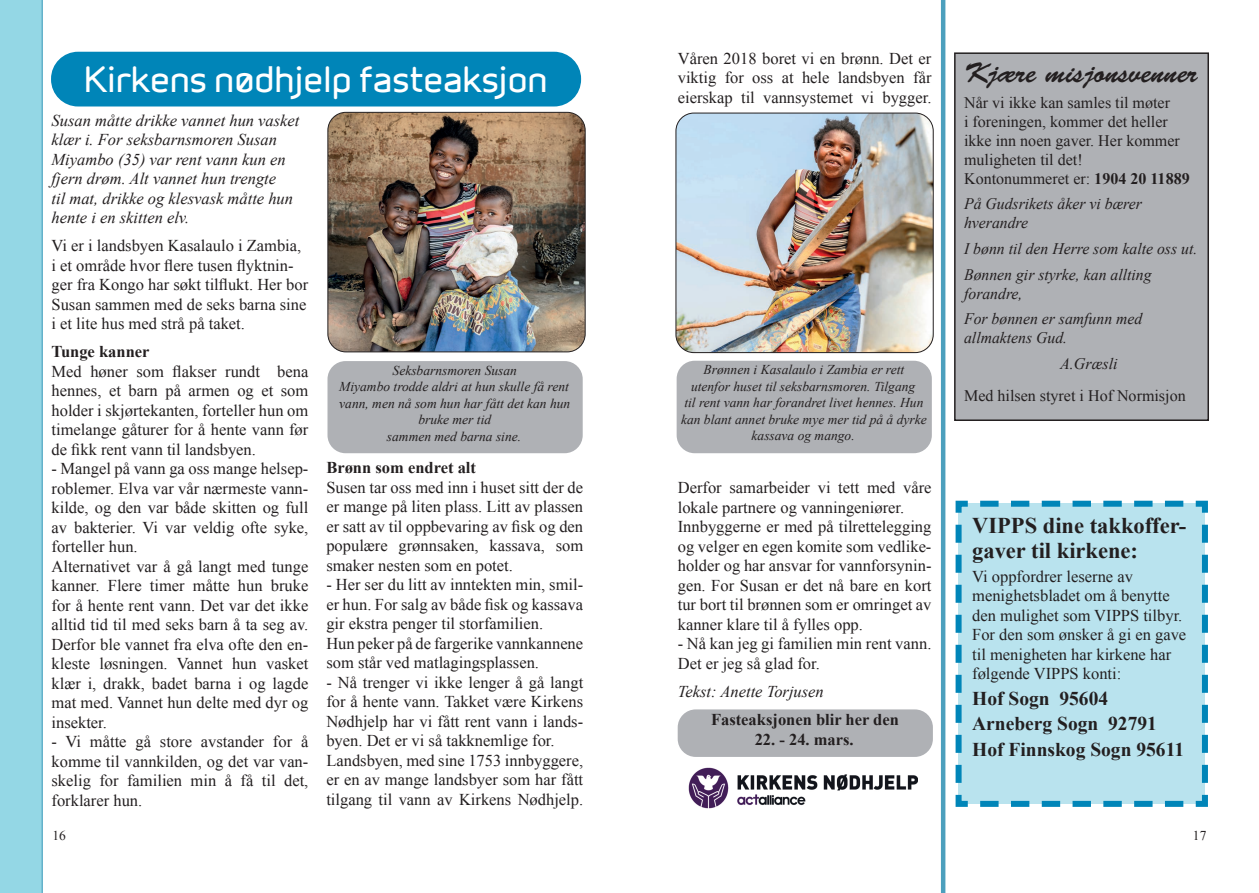
<style>
.page{position:relative;width:1259px;height:893px;background:#fff}
.page>*{position:absolute;margin:0;border:0;box-sizing:border-box;transform-origin:0 0}
.t1{font:33px "Infinity ST Bold";color:#fff}
.t2{font:28.5px "Brush Script Std";color:#231f20}
.t3{font:700 22.5px/25.5px "Times New Roman";color:#231f20}
.t4{font:700 19.5px/25.5px "Times New Roman";color:#231f20}
.t5{font:16.5px/19.5px "Times New Roman";color:#231f20}
.t6{font:italic 16.5px/19.5px "Times New Roman";color:#231f20}
.t7{font:700 16.5px "Times New Roman";color:#231f20}
.t8{font:16.05px/19px "Times New Roman";color:#231f20}
.t9{font:italic 16.05px/25.7px "Times New Roman";color:#231f20}
.t10{font:italic 13.5px/16.5px "Times New Roman";color:#231f20;text-align:center}
.t11{font:13.5px "Times New Roman";color:#231f20}
.s1{font-weight:700}
</style>
<div class="page">
<div style="left:51px;top:52px;width:530px;height:54px;background:#0085b8;border-radius:27px"></div>
<img style="left:329px;top:112px;width:256px;height:240px">
<div style="left:327px;top:112px;width:258px;height:240px;border:1px solid #231f20;border-radius:18px"></div>
<div style="left:327px;top:361px;width:256px;height:92px;background:#afb1b5;border-radius:18px"></div>
<img style="left:677px;top:113px;width:256px;height:240px">
<div style="left:675px;top:113px;width:258px;height:240px;border:1px solid #231f20;border-radius:18px"></div>
<div style="left:676px;top:361px;width:256px;height:92px;background:#afb1b5;border-radius:18px"></div>
<div style="left:677px;top:709px;width:256px;height:48px;background:#afb1b5;border-radius:18px"></div>
<div style="left:0;top:0;width:43px;height:893px;background:#94d7e5"></div>
<div style="left:955px;top:53px;width:253px;height:367px;background:#afb1b5"></div>
<div style="left:954px;top:52px;width:255px;height:369px;border:2px solid #231f20"></div>
<hr style="left:941px;top:0;width:4px;height:893px;background:#4c9fbd">
<img style="left:689px;top:767px;width:229px;height:41px">
<svg style="left:955px;top:500px;width:253px;height:307px;background:#b1deeb"></svg>
<h1 class="t1" style="left:84px;top:55px;width:465px">Kirkens nødhjelp fasteaksjon</h1>
<p class="t5" style="left:678px;top:48px;width:255px;text-align:justify">Våren 2018 boret vi en brønn. Det er viktig for oss at hele landsbyen får eierskap til vannsystemet vi bygger.</p>
<p class="t6" style="left:52px;top:110px;width:249px">Susan måtte drikke vannet hun vasket klær i. For seksbarnsmoren Susan<br>Miyambo (35) var rent vann kun en fjern drøm. Alt vannet hun trengte<br>til mat, drikke og klesvask måtte hun hente i en skitten elv.</p>
<p class="t5" style="left:52px;top:236px;width:258px">Vi er i landsbyen Kasalaulo i Zambia, i et område hvor flere tusen flyktnin&shy;ger fra Kongo har søkt tilflukt. Her bor Susan sammen med de seks barna sine i et lite hus med strå på taket.</p>
<p class="t7" style="left:52px;top:340px;width:99px">Tunge kanner</p>
<p class="t5" style="left:52px;top:361px;width:258px;text-align:justify">Med høner som flakser rundt bena hennes, et barn på armen og et som holder i skjørtekanten, forteller hun om timelange gåturer for å hente vann før de fikk rent vann til landsbyen.</p>
<p class="t5" style="left:52px;top:459px;width:258px">- Mangel på vann ga oss mange helsep&shy;roblemer. Elva var vår nærmeste vann&shy;kilde, og den var både skitten og full av bakterier. Vi var veldig ofte syke, forteller hun.<br>Alternativet var å gå langt med tunge kanner. Flere timer måtte hun bruke for å hente rent vann. Det var det ikke alltid tid til med seks barn å ta seg av.<br>Derfor ble vannet fra elva ofte den en&shy;kleste løsningen. Vannet hun vasket klær i, drakk, badet barna i og lagde mat med. Vannet hun delte med dyr og insekter.</p>
<p class="t5" style="left:52px;top:732px;width:258px;text-align:justify">- Vi måtte gå store avstander for å komme til vannkilden, og det var van&shy;skelig for familien min å få til det, forklarer hun.</p>
<p class="t10" style="left:339px;top:362px;width:233px">Seksbarnsmoren Susan<br>Miyambo trodde aldri at hun skulle få rent vann, men nå som hun har fått det kan hun bruke mer tid<br>sammen med barna sine.</p>
<p class="t10" style="left:681px;top:361px;width:247px">Brønnen i Kasalaulo i Zambia er rett<br>utenfor huset til seksbarnsmoren. Tilgang<br>til rent vann har forandret livet hennes. Hun kan blant annet bruke mye mer tid på å dyrke kassava og mango.</p>
<p class="t7" style="left:326px;top:456px;width:151px">Brønn som endret alt</p>
<p class="t5" style="left:326px;top:477px;width:258px;text-align:justify">Susen tar oss med inn i huset sitt der de er mange på liten plass. Litt av plassen er satt av til oppbevaring av fisk og den populære grønnsaken, kassava, som smaker nesten som en potet.</p>
<p class="t5" style="left:326px;top:574px;width:258px">- Her ser du litt av inntekten min, smil&shy;er hun. For salg av både fisk og kassava gir ekstra penger til storfamilien.<br>Hun peker på de fargerike vannkannene som står ved matlagingsplassen.</p>
<p class="t5" style="left:326px;top:672px;width:258px">- Nå trenger vi ikke lenger å gå langt for å hente vann. Takket være Kirkens Nødhjelp har vi fått rent vann i lands&shy;byen. Det er vi så takknemlige for.<br>Landsbyen, med sine 1753 innbyggere, er en av mange landsbyer som har fått tilgang til vann av Kirkens Nødhjelp.</p>
<p class="t5" style="left:678px;top:477px;width:255px">Derfor samarbeider vi tett med våre lokale partnere og vanningeniører.<br>Innbyggerne er med på tilrettelegging og velger en egen komite som vedlike&shy;holder og har ansvar for vannforsynin&shy;gen. For Susan er det nå bare en kort tur bort til brønnen som er omringet av kanner klare til å fylles opp.</p>
<p class="t5" style="left:678px;top:633px;width:255px">- Nå kan jeg gi familien min rent vann.<br>Det er jeg så glad for.</p>
<p class="t6" style="left:678px;top:681px;width:148px">Tekst: Anette Torjusen</p>
<p class="t7" style="left:711px;top:708px;width:189px">Fasteaksjonen blir her den</p>
<p class="t7" style="left:754px;top:728px;width:100px">22. - 24. mars.</p>
<h2 class="t2" style="left:964px;top:57px;width:235px">Kjære misjonsvenner</h2>
<p class="t8" style="left:964px;top:92px;width:227px">Når vi ikke kan samles til møter<br>i foreningen, kommer det heller ikke inn noen gaver. Her kommer muligheten til det!<br>Kontonummeret er: <span class="s1">1904 20 11889</span></p>
<p class="t9" style="left:964px;top:194px;width:179px;line-height:19px">På Gudsrikets åker vi bærer hverandre</p>
<p class="t9" style="left:964px;top:235px;width:235px">I bønn til den Herre som kalte oss ut.<br>Bønnen gir styrke, kan allting</p>
<p class="t9" style="left:964px;top:280px;width:180px">forandre,<br>For bønnen er samfunn med</p>
<p class="t9" style="left:1060px;top:325px;width:59px;text-indent:-96px">allmaktens Gud.<br>A.Græsli</p>
<p class="t8" style="left:964px;top:386px;width:223px">Med hilsen styret i Hof Normisjon</p>
<h3 class="t3" style="left:972px;top:512px;width:216px">VIPPS dine takkoffer&shy;gaver til kirkene:</h3>
<p class="t5" style="left:972px;top:566px;width:216px">Vi oppfordrer leserne av menighetsbladet om å benytte den mulighet som VIPPS tilbyr.<br>For den som ønsker å gi en gave til menigheten har kirkene har følgende VIPPS konti:</p>
<p class="t4" style="left:972px;top:685px;width:213px">Hof Sogn 95604<br>Arneberg Sogn 92791<br>Hof Finnskog Sogn 95611</p>
<p class="t11" style="left:53px;top:826px;width:15px">16</p>
<p class="t11" style="left:1193px;top:826px;width:15px">17</p>
</div>
